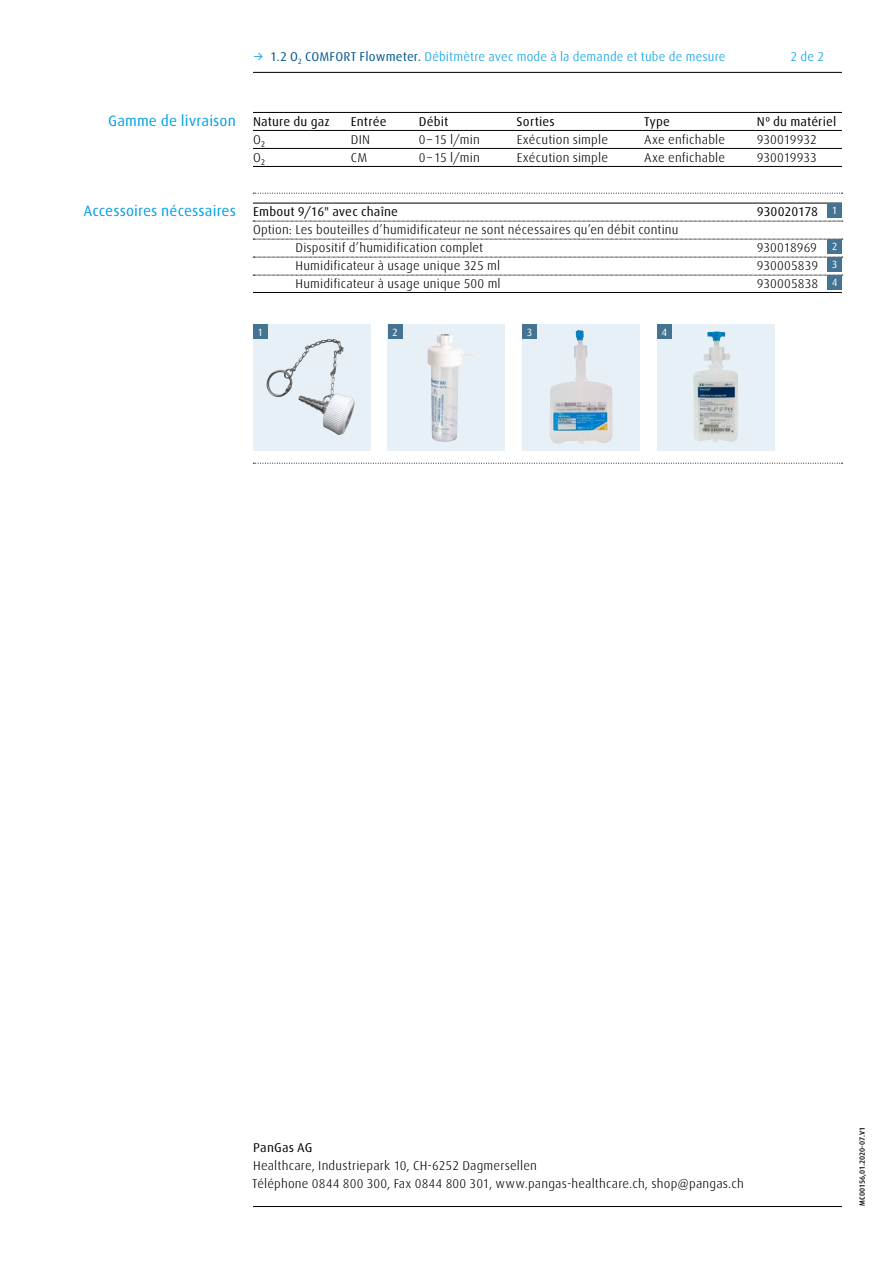
<style>
.page{position:relative;width:893px;height:1263px;background:#fff}
.page>*{position:absolute;margin:0;border:0;box-sizing:border-box;transform-origin:0 0}
.t1{font:15px "Linde Dax Global";letter-spacing:.005em;color:#009ee3}
.t2{font:300 12.75px/17.9px "Linde Dax Global";letter-spacing:.01em;color:#000}
.t3{font:12.75px "Linde Dax Global";letter-spacing:.01em;color:#000}
.t4{font:300 12.75px "Linde Dax Global";letter-spacing:.015em;color:#009ee3}
.t5{font:300 12.75px "Linde Dax Global";letter-spacing:-.015em;color:#000}
.t6{font:12.75px "Linde Dax Global";letter-spacing:-.01em;color:#000}
.t7{font:10.5px "Linde Dax Global";color:#fff}
.t8{font:500 7.5px "Linde Dax Global";color:#000}
.s1{font-weight:400}
.s2{font-weight:400;color:#005590}
.s3{font-size:10.5px;color:#fff}
.s4{font-weight:400;font-size:10.5px;color:#fff}
</style>
<div class="page">
<hr style="left:253px;top:72px;width:589px;height:1px;background:#000">
<hr style="left:253px;top:1206px;width:589px;height:1px;background:#000">
<div style="left:657px;top:324px;width:118px;height:126px;background:#e7f0f6"></div>
<img style="left:693px;top:331px;width:45px;height:112px">
<div style="left:253px;top:324px;width:118px;height:126px;background:#e7f0f6"></div>
<img style="left:266px;top:339px;width:74px;height:58px">
<div style="left:522px;top:324px;width:118px;height:126px;background:#e7f0f6"></div>
<img style="left:549px;top:330px;width:64px;height:114px">
<div style="left:388px;top:324px;width:117px;height:126px;background:#e7f0f6"></div>
<img style="left:427px;top:334px;width:48px;height:108px">
<div style="left:253px;top:324px;width:15px;height:15px;background:#457492"></div>
<div style="left:388px;top:324px;width:15px;height:15px;background:#457492"></div>
<div style="left:522px;top:324px;width:15px;height:15px;background:#457492"></div>
<div style="left:657px;top:324px;width:15px;height:15px;background:#457492"></div>
<hr style="left:253px;top:112px;width:589px;height:1px;background:#000">
<hr style="left:253px;top:130px;width:589px;height:1px;background:#000">
<hr style="left:253px;top:148px;width:589px;height:1px;background:#000">
<hr style="left:253px;top:166px;width:589px;height:1px;background:#000">
<svg style="left:253px;top:193px;width:590px;height:1px"></svg>
<hr style="left:253px;top:203px;width:589px;height:1px;background:#000">
<svg style="left:253px;top:221px;width:590px;height:1px"></svg>
<svg style="left:253px;top:239px;width:590px;height:1px"></svg>
<svg style="left:253px;top:257px;width:590px;height:1px"></svg>
<svg style="left:253px;top:275px;width:590px;height:1px"></svg>
<hr style="left:253px;top:292px;width:589px;height:1px;background:#000">
<svg style="left:253px;top:463px;width:590px;height:1px"></svg>
<div style="left:827px;top:203px;width:15px;height:15px;background:#457492"></div>
<div style="left:827px;top:239px;width:15px;height:15px;background:#457492"></div>
<div style="left:827px;top:257px;width:15px;height:15px;background:#457492"></div>
<div style="left:827px;top:275px;width:15px;height:15px;background:#457492"></div>
<p class="t4" style="left:253px;top:49px;width:474px"><span class="s1">→</span> <span class="s2">1.2 O</span><sub>2</sub> <span class="s2">COMFORT Flowmeter.</span> Débitmètre avec mode à la demande et tube de mesure</p>
<p class="t4" style="left:791px;top:49px;width:35px">2 de 2</p>
<p class="t1" style="left:108px;top:112px;width:129px">Gamme de livraison</p>
<p class="t1" style="left:84px;top:202px;width:154px">Accessoires nécessaires</p>
<p class="t3" style="left:253px;top:114px;width:78px">Nature du gaz</p>
<p class="t3" style="left:351px;top:114px;width:37px">Entrée</p>
<p class="t3" style="left:419px;top:114px;width:31px">Débit</p>
<p class="t3" style="left:517px;top:114px;width:40px">Sorties</p>
<p class="t3" style="left:644px;top:114px;width:27px">Type</p>
<p class="t3" style="left:757px;top:114px;width:81px">Nº du matériel</p>
<p class="t2" style="left:253px;top:131px;width:14px">O₂</p>
<p class="t2" style="left:351px;top:131px;width:21px">DIN</p>
<p class="t2" style="left:419px;top:131px;width:62px">0–15 l/min</p>
<p class="t2" style="left:517px;top:131px;width:93px">Exécution simple</p>
<p class="t2" style="left:644px;top:131px;width:82px">Axe enfichable</p>
<p class="t5" style="left:757px;top:132px;width:61px">930019932</p>
<p class="t2" style="left:253px;top:149px;width:14px">O₂</p>
<p class="t2" style="left:351px;top:149px;width:18px">CM</p>
<p class="t2" style="left:419px;top:149px;width:62px">0–15 l/min</p>
<p class="t2" style="left:517px;top:149px;width:93px">Exécution simple</p>
<p class="t2" style="left:644px;top:149px;width:82px">Axe enfichable</p>
<p class="t5" style="left:757px;top:150px;width:61px">930019933</p>
<p class="t3" style="left:253px;top:204px;width:147px">Embout 9/16" avec chaîne</p>
<p class="t6" style="left:757px;top:204px;width:82px">930020178 <span class="s3">1</span></p>
<p class="t2" style="left:296px;top:221px;width:385px;text-indent:-43px">Option: Les bouteilles d’humidificateur ne sont nécessaires qu’en débit continu<br>Dispositif d’humidification complet</p>
<p class="t2" style="left:757px;top:239px;width:82px">930018969 <span class="s4">2</span></p>
<p class="t2" style="left:296px;top:257px;width:206px">Humidificateur à usage unique 325 ml</p>
<p class="t2" style="left:757px;top:257px;width:82px">930005839 <span class="s4">3</span></p>
<p class="t2" style="left:296px;top:275px;width:207px">Humidificateur à usage unique 500 ml</p>
<p class="t2" style="left:757px;top:275px;width:82px">930005838 <span class="s4">4</span></p>
<p class="t7" style="left:258px;top:326px;width:7px">1</p>
<p class="t7" style="left:392px;top:326px;width:7px">2</p>
<p class="t7" style="left:527px;top:326px;width:7px">3</p>
<p class="t7" style="left:662px;top:326px;width:7px">4</p>
<p class="t3" style="left:253px;top:1140px;width:61px">PanGas AG</p>
<p class="t2" style="left:252px;top:1157px;width:493px">Healthcare, Industriepark 10, CH-6252 Dagmersellen<br>Téléphone 0844 800 300, Fax 0844 800 301, www.pangas-healthcare.ch, shop@pangas.ch</p>
<p class="t8" style="left:858px;top:1205px;width:80px;rotate:-90deg">MC00156,01.2020-07.V1</p>
</div>
